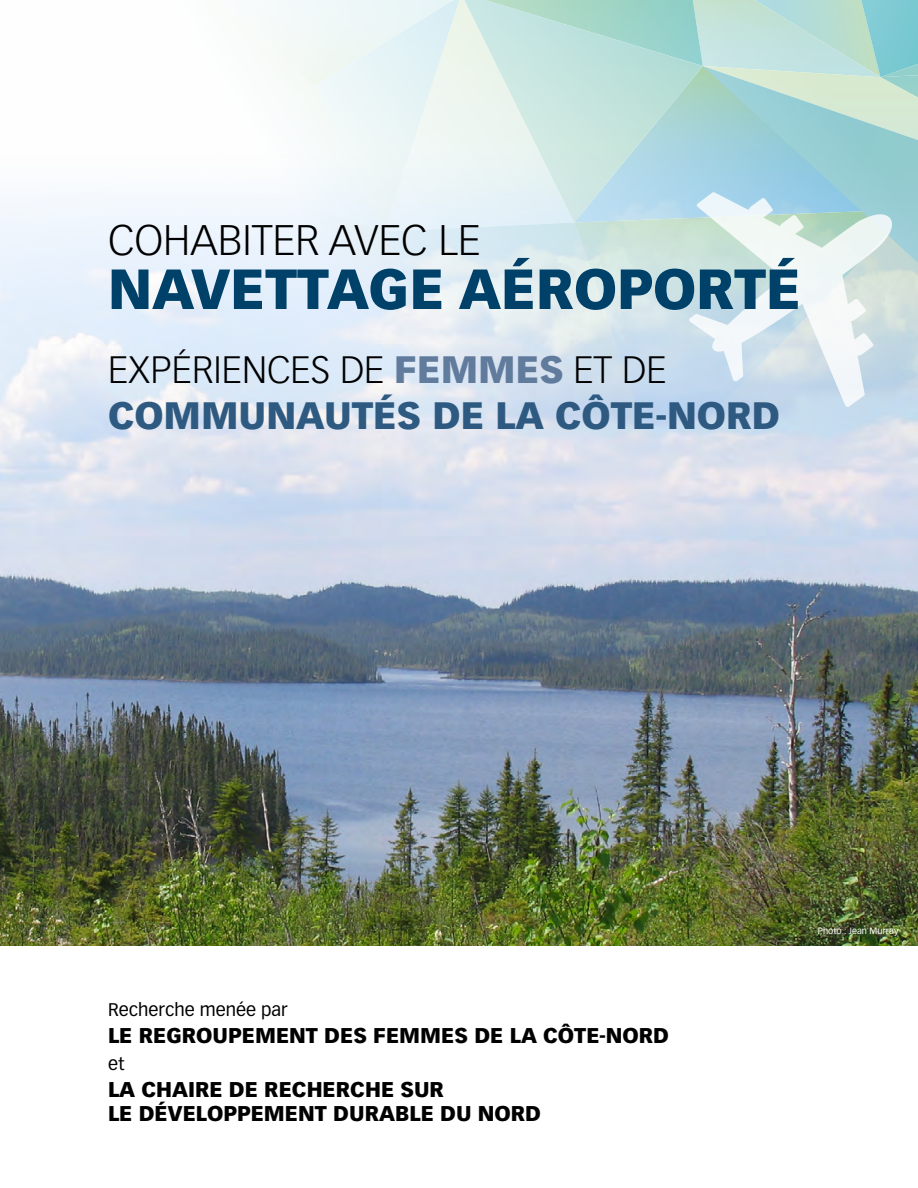
<style>
.page{position:relative;width:918px;height:1188px;background:#fff}
.page>*{position:absolute;margin:0;border:0;box-sizing:border-box;transform-origin:0 0}
.t1{font:900 55.5px "Vectora LT Std";color:#004169}
.t2{font:300 42px "Vectora LT Std";color:#000}
.t3{font:900 37.5px/46.5px "Vectora LT Std";color:#2e5a81}
.Texte_courant{font:900 21px/24px "Vectora LT Std";color:#000}
.Texte_courant-2{font:18px "Vectora LT Std";color:#000}
.crédit_photo{font:9px "Vectora LT Std";color:#fff}
.s1{font-weight:300;color:#000}
.s2{color:#617b9d}
</style>
<div class="page">
<svg style="left:274px;top:0;width:644px;height:154px"></svg>
<img style="left:0;top:154px;width:918px;height:792px">
<svg style="left:689px;top:192px;width:204px;height:215px"></svg>
<p class="t2" style="left:108px;top:216px;width:374px">COHABITER AVEC LE</p>
<p class="t1" style="left:108px;top:255px;width:694px">NAVETTAGE AÉROPORTÉ</p>
<p class="t3" style="left:108px;top:346px;width:674px"><span class="s1">EXPÉRIENCES DE</span> <span class="s2">FEMMES</span> <span class="s1">ET DE<br></span>COMMUNAUTÉS DE LA CÔTE-NORD</p>
<p class="Texte_courant-2" style="left:108px;top:999px;width:181px">Recherche menée par</p>
<p class="Texte_courant" style="left:108px;top:1024px;width:563px">LE REGROUPEMENT DES FEMMES DE LA CÔTE-NORD</p>
<p class="Texte_courant-2" style="left:108px;top:1053px;width:18px">et</p>
<p class="Texte_courant" style="left:108px;top:1078px;width:435px">LA CHAIRE DE RECHERCHE SUR<br>LE DÉVELOPPEMENT DURABLE DU NORD</p>
<p class="crédit_photo" style="left:818px;top:926px;width:82px">Photo : Jean Murray</p>
</div>
